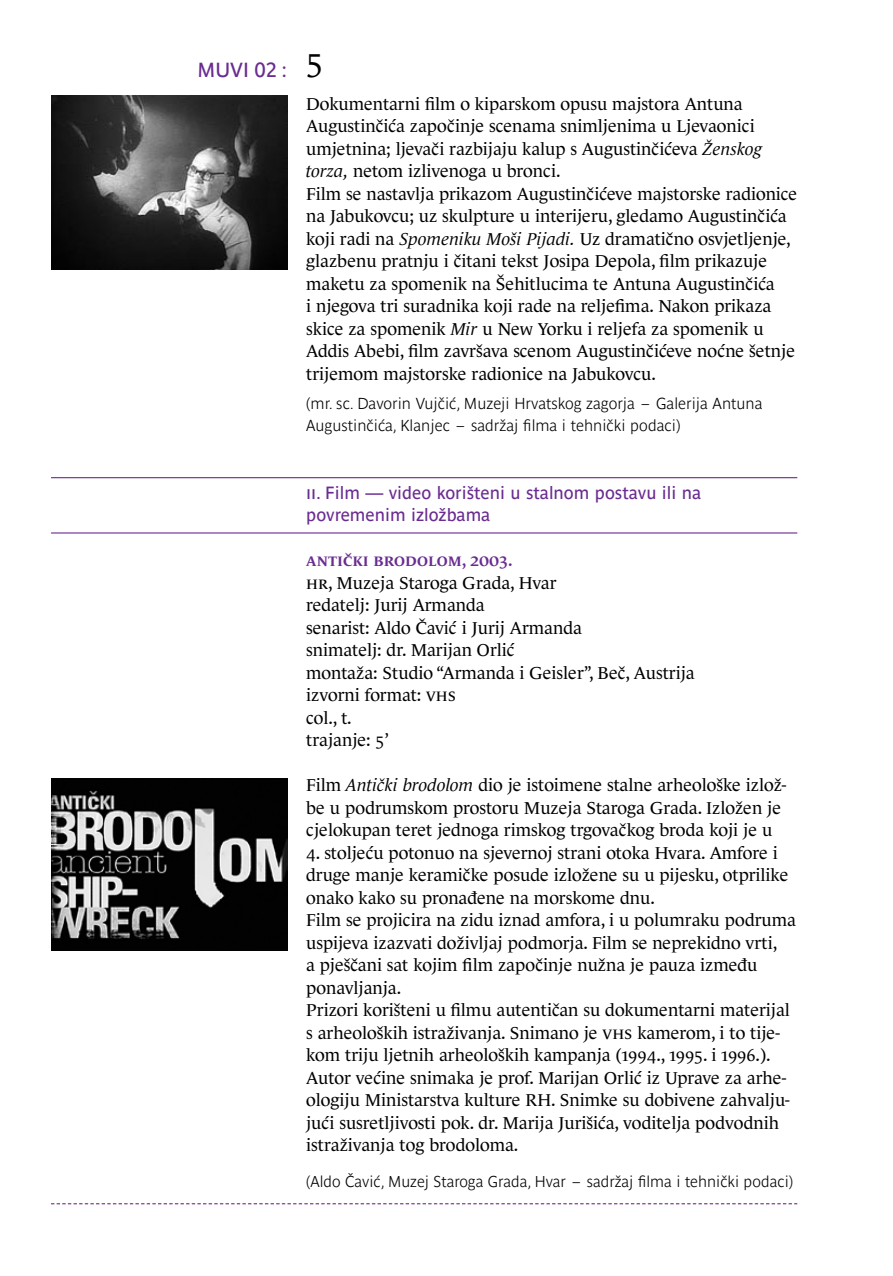
<style>
.page{position:relative;width:893px;height:1276px;background:#fff}
.page>*{position:absolute;margin:0;border:0;box-sizing:border-box;transform-origin:0 0}
.t1{font:20.25px "Parisine Ptf";color:#6a2c91}
.t2{font:17.55px/22.5px "Le Monde Journal Ptf";color:#000}
.t3{font:17.55px/22.5px "Parisine Ptf";color:#6a2c91}
.t4{font:600 17.55px "Le Monde Journal Ptf";color:#6a2c91}
.t5{font:700 15.75px "Parisine Ptf Cl";color:#000}
.t6{font:700 15.53px "Parisine Ptf Cl";color:#000}
.s1{font-style:italic}
</style>
<div class="page">
<hr style="left:51px;top:477px;width:746px;height:1px;background:#6a2c91">
<hr style="left:51px;top:532px;width:746px;height:1px;background:#6a2c91">
<img style="left:51px;top:96px;width:236px;height:174px">
<img style="left:51px;top:778px;width:236px;height:172px">
<svg style="left:51px;top:1203px;width:746px;height:1px"></svg>
<p class="t1" style="left:198px;top:54px;width:91px">MUVI 02 :</p>
<p class="t2" style="left:306px;top:90px;width:493px">Dokumentarni film o kiparskom opusu majstora Antuna Augustinčića započinje scenama snimljenima u Ljevaonici umjetnina; ljevači razbijaju kalup s Augustinčićeva <span class="s1">Ženskog torza,</span> netom izlivenoga u bronci.<br>Film se nastavlja prikazom Augustinčićeve majstorske radionice na Jabukovcu; uz skulpture u interijeru, gledamo Augustinčića koji radi na <span class="s1">Spomeniku Moši Pijadi.</span> Uz dramatično osvjetljenje, glazbenu pratnju i čitani tekst Josipa Depola, film prikazuje maketu za spomenik na Šehitlucima te Antuna Augustinčića<br>i njegova tri suradnika koji rade na reljefima. Nakon prikaza skice za spomenik <span class="s1">Mir</span> u New Yorku i reljefa za spomenik u Addis Abebi, film završava scenom Augustinčićeve noćne šetnje trijemom majstorske radionice na Jabukovcu.</p>
<p class="t5" style="left:306px;top:391px;width:330px">(mr. sc. Davorin Vujčić, Muzeji Hrvatskog zagorja</p>
<p class="t5" style="left:656px;top:391px;width:108px">Galerija Antuna</p>
<p class="t5" style="left:306px;top:414px;width:145px">Augustinčića, Klanjec</p>
<p class="t5" style="left:471px;top:414px;width:211px">sadržaj filma i tehnički podaci)</p>
<p class="t3" style="left:306px;top:479px;width:396px">II . Film — video korišteni u stalnom postavu ili na povremenim izložbama</p>
<p class="t4" style="left:306px;top:547px;width:208px">ANTIČKI BRODOLOM, 2003.</p>
<p class="t2" style="left:306px;top:569px;width:390px">HR, Muzeja Staroga Grada, Hvar<br>redatelj: Jurij Armanda<br>senarist: Aldo Čavić i Jurij Armanda<br>snimatelj: dr. Marijan Orlić<br>montaža: Studio “Armanda i Geisler”, Beč, Austrija izvorni format: VHS<br>col., t.<br>trajanje: 5’</p>
<p class="t2" style="left:306px;top:772px;width:482px">Film <span class="s1">Antički brodolom</span> dio je istoimene stalne arheološke izlož&shy;be u podrumskom prostoru Muzeja Staroga Grada. Izložen je cjelokupan teret jednoga rimskog trgovačkog broda koji je u</p>
<p class="t2" style="left:306px;top:839px;width:491px">4. stoljeću potonuo na sjevernoj strani otoka Hvara. Amfore i druge manje keramičke posude izložene su u pijesku, otprilike onako kako su pronađene na morskome dnu.<br>Film se projicira na zidu iznad amfora, i u polumraku podruma uspijeva izazvati doživljaj podmorja. Film se neprekidno vrti,<br>a pješčani sat kojim film započinje nužna je pauza između ponavljanja.<br>Prizori korišteni u filmu autentičan su dokumentarni materijal s arheoloških istraživanja. Snimano je VHS kamerom, i to tije&shy;kom triju ljetnih arheoloških kampanja (1994., 1995. i 1996.).<br>Autor većine snimaka je prof. Marijan Orlić iz Uprave za arhe&shy;ologiju Ministarstva kulture RH. Snimke su dobivene zahvalju&shy;jući susretljivosti pok. dr. Marija Jurišića, voditelja podvodnih istraživanja tog brodoloma.</p>
<p class="t6" style="left:306px;top:1169px;width:261px">(Aldo Čavić, Muzej Staroga Grada, Hvar</p>
<p class="t6" style="left:587px;top:1169px;width:208px">sadržaj filma i tehnički podaci)</p>
</div>
